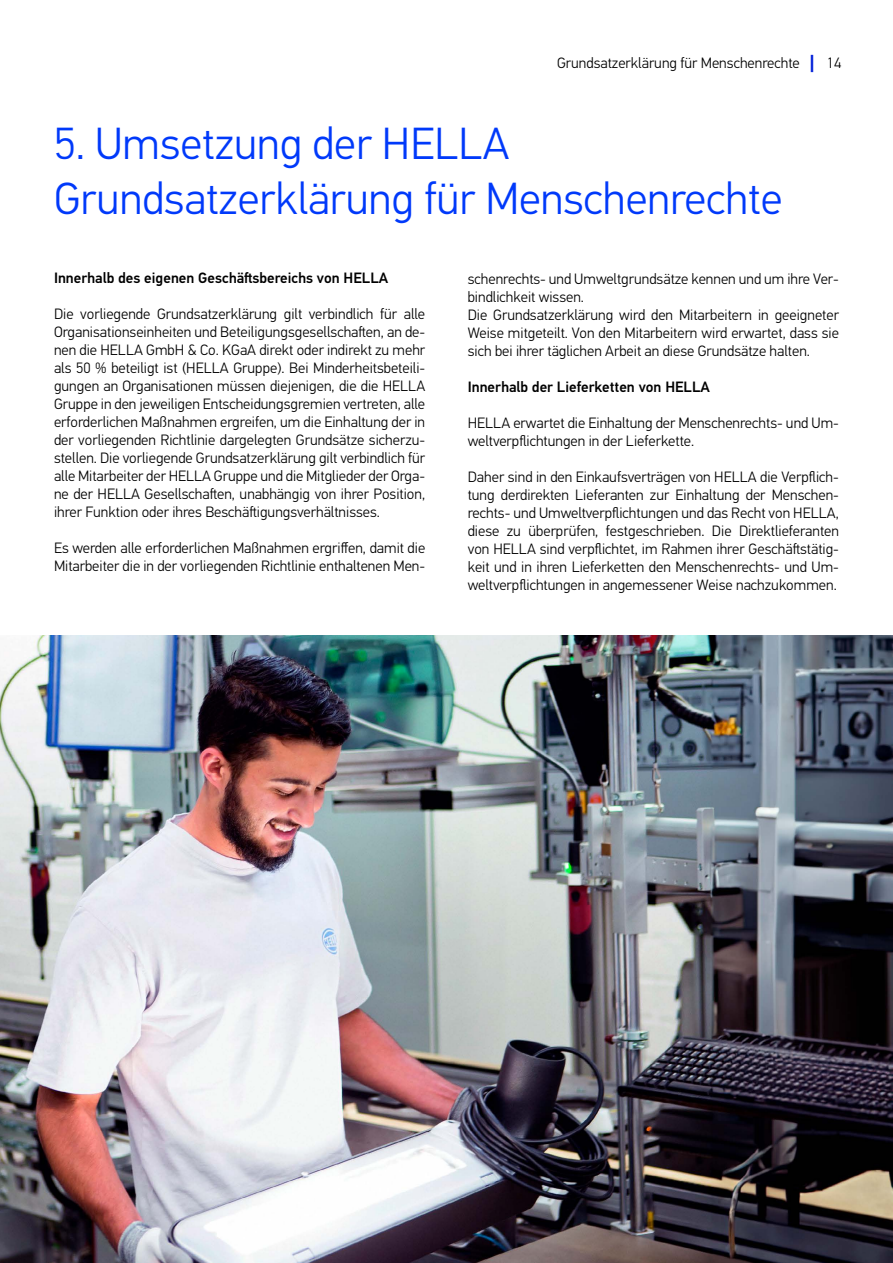
<style>
.page{position:relative;width:893px;height:1263px;background:#fff}
.page>*{position:absolute;margin:0;border:0;box-sizing:border-box;transform-origin:0 0}
.t1{font:300 45px/55.1px "Hella DIN Universal";color:#0039fa}
.t2{font:300 15px/18px "Hella DIN Universal";color:#000}
.t3{font:500 15px "Hella DIN Universal";color:#000}
.s1{font-weight:700;font-size:18px;color:#001fd8}
</style>
<div class="page">
<img style="left:0;top:636px;width:893px;height:627px">
<p class="t2" style="left:557px;top:54px;width:286px">Grundsatzerklärung für Menschenrechte <span class="s1">|</span> 14</p>
<h1 class="t1" style="left:54px;top:119px;width:730px">5. Umsetzung der HELLA<br>Grundsatzerklärung für Menschenrechte</h1>
<p class="t3" style="left:54px;top:269px;width:336px">Innerhalb des eigenen Geschäftsbereichs von HELLA</p>
<p class="t2" style="left:54px;top:306px;width:373px;text-align:justify">Die vorliegende Grundsatzerklärung gilt verbindlich für alle Organisationseinheiten und Beteiligungsgesellschaften, an de&shy;nen die HELLA GmbH &amp; Co. KGaA direkt oder indirekt zu mehr als 50 % beteiligt ist (HELLA Gruppe). Bei Minderheitsbeteili&shy;gungen an Organisationen müssen diejenigen, die die HELLA Gruppe in den jeweiligen Entscheidungsgremien vertreten, alle erforderlichen Maßnahmen ergreifen, um die Einhaltung der in der vorliegenden Richtlinie dargelegten Grundsätze sicherzu&shy;stellen. Die vorliegende Grundsatzerklärung gilt verbindlich für alle Mitarbeiter der HELLA Gruppe und die Mitglieder der Orga&shy;ne der HELLA Gesellschaften, unabhängig von ihrer Position, ihrer Funktion oder ihres Beschäftigungsverhältnisses.</p>
<p class="t2" style="left:54px;top:540px;width:373px">Es werden alle erforderlichen Maßnahmen ergriffen, damit die<br>Mitarbeiter die in der vorliegenden Richtlinie enthaltenen Men-</p>
<p class="t2" style="left:468px;top:270px;width:373px">schenrechts- und Umweltgrundsätze kennen und um ihre Ver&shy;bindlichkeit wissen.<br>Die Grundsatzerklärung wird den Mitarbeitern in geeigneter Weise mitgeteilt. Von den Mitarbeitern wird erwartet, dass sie sich bei ihrer täglichen Arbeit an diese Grundsätze halten.</p>
<p class="t3" style="left:468px;top:377px;width:244px">Innerhalb der Lieferketten von HELLA</p>
<p class="t2" style="left:468px;top:414px;width:373px">HELLA erwartet die Einhaltung der Menschenrechts- und Um&shy;weltverpflichtungen in der Lieferkette.</p>
<p class="t2" style="left:468px;top:468px;width:373px;text-align:justify">Daher sind in den Einkaufsverträgen von HELLA die Verpflich&shy;tung derdirekten Lieferanten zur Einhaltung der Menschen&shy;rechts- und Umweltverpflichtungen und das Recht von HELLA, diese zu überprüfen, festgeschrieben. Die Direktlieferanten von HELLA sind verpflichtet, im Rahmen ihrer Geschäftstätig&shy;keit und in ihren Lieferketten den Menschenrechts- und Um&shy;weltverpflichtungen in angemessener Weise nachzukommen.</p>
</div>
